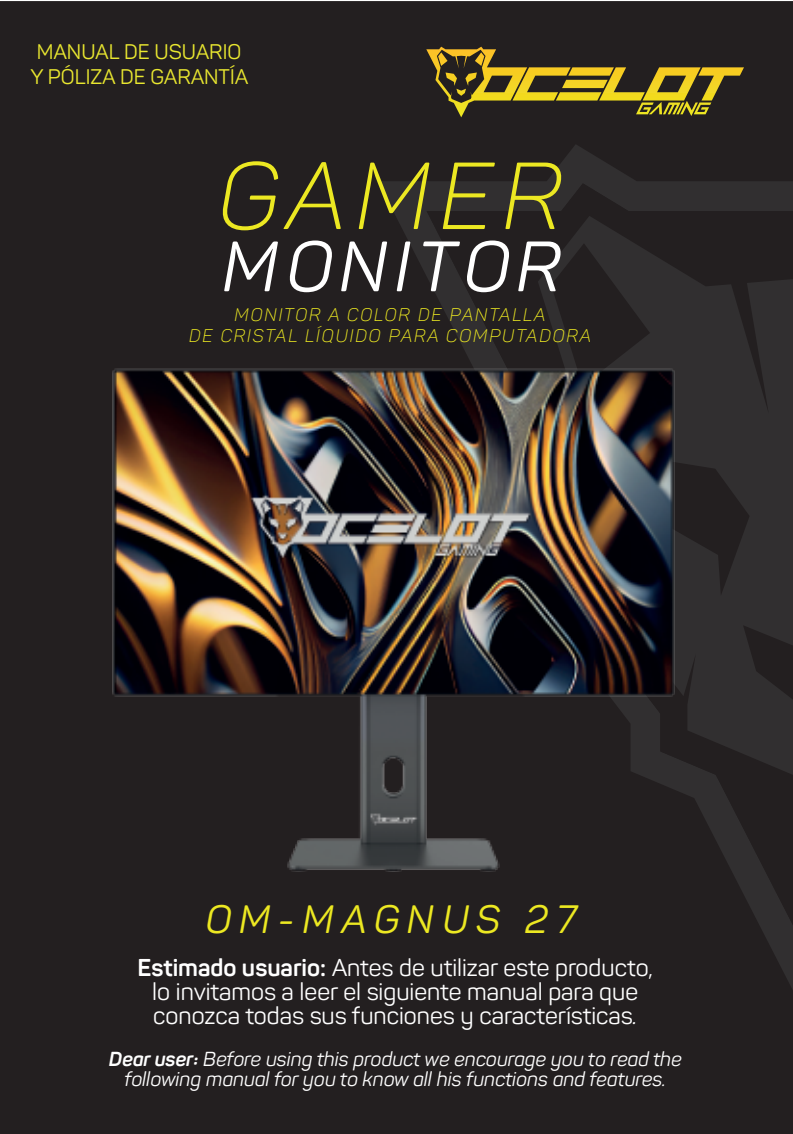
<style>
.page{position:relative;width:793px;height:1134px;background:#fff}
.page>*{position:absolute;margin:0;border:0;box-sizing:border-box;transform-origin:0 0}
.t1{font:93.6px "Panton Lightitalic Caps";letter-spacing:.1em;color:#ece822}
.t2{font:italic 70px "Panton";letter-spacing:.1em;color:#fff}
.t3{font:italic 39.2px "Panton";letter-spacing:.2em;color:#ece822}
.t4{font:24px/24px "Panton";color:#fff;text-align:center}
.t5{font:20.8px/24.4px "Panton";color:#e9e730}
.t6{font:italic 20px/20px "Panton";color:#fff;text-align:center}
.t7{font:18px/21.6px "Panton Lightitalic Caps";letter-spacing:.1em;color:#ece822;text-align:center}
.s1{font-weight:700}
.s2{font-style:italic}
</style>
<div class="page">
<div style="left:0;top:1px;width:792px;height:1133px;background:#231f20"></div>
<svg style="left:377px;top:144px;width:415px;height:846px;background:#242021"></svg>
<svg style="left:426px;top:183px;width:366px;height:742px;background:#282526"></svg>
<svg style="left:537px;top:216px;width:255px;height:559px;background:#2b292a"></svg>
<svg style="left:426px;top:47px;width:317px;height:70px;background:#615420"></svg>
<img style="left:80px;top:341px;width:632px;height:568px">
<p class="t5" style="left:31px;top:40px;width:219px">MANUAL DE USUARIO<br>Y PÓLIZA DE GARANTÍA</p>
<h1 class="t1" style="left:219px;top:139px;width:345px">GAMER</h1>
<h2 class="t2" style="left:222px;top:224px;width:340px">MONITOR</h2>
<p class="t7" style="left:189px;top:304px;width:403px">MONITOR A COLOR DE PANTALLA<br>DE CRISTAL LÍQUIDO PARA COMPUTADORA</p>
<h3 class="t3" style="left:205px;top:895px;width:372px">OM-MAGNUS 27</h3>
<p class="t4" style="left:137px;top:955px;width:517px"><span class="s1">Estimado usuario:</span> Antes de utilizar este producto, lo invitamos a leer el siguiente manual para que conozca todas sus funciones y características<span class="s2">.</span></p>
<p class="t6" style="left:109px;top:1049px;width:574px"><span class="s1">Dear user:</span> Before using this product we encourage you to read the following manual for you to know all his functions and features.</p>
</div>
